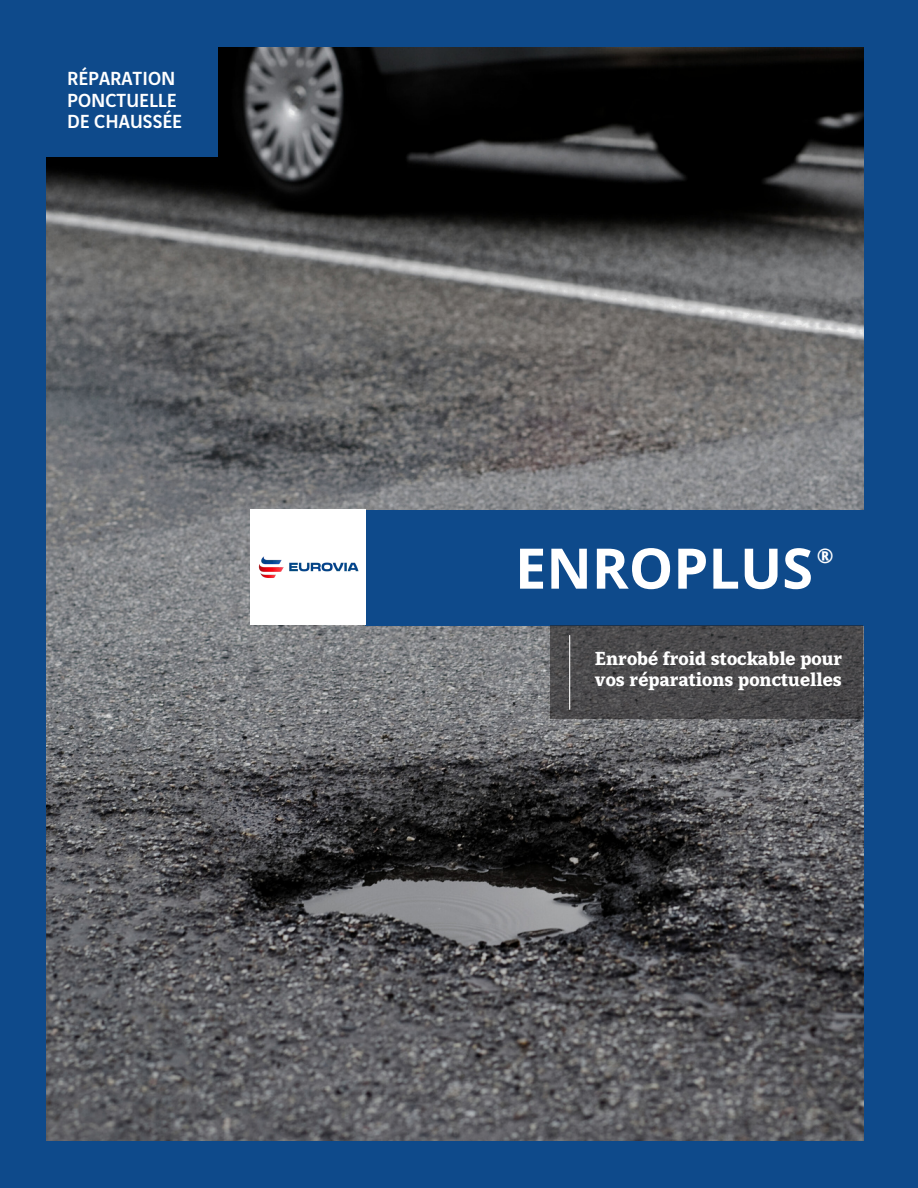
<style>
.page{position:relative;width:918px;height:1188px;background:#0e4a8b}
.page>*{position:absolute;margin:0;border:0;box-sizing:border-box;transform-origin:0 0}
.t1{font:700 55.95px "Open Sans";color:#fff}
.t2{font:700 20.25px/21.3px "Vinci Serif";color:#fff}
.t3{font:500 20.25px/21.3px "Vinci Sans";color:#fff}
.t4{font:700 20.25px "Open Sans";color:#fff}
</style>
<div class="page">
<img style="left:47px;top:47px;width:816px;height:1094px">
<div style="left:36px;top:26px;width:181px;height:131px;background:#0e4a8b"></div>
<div style="left:366px;top:510px;width:552px;height:116px;background:#0e4a8b"></div>
<svg style="left:551px;top:626px;width:312px;height:93px;background:#4a494b"></svg>
<hr style="left:569px;top:635px;width:1px;height:74px;background:#fff">
<div style="left:250px;top:510px;width:116px;height:115px;background:#fff"></div>
<img style="left:258px;top:556px;width:101px;height:22px">
<p class="t3" style="left:67px;top:69px;width:111px">RÉPARATION<br>PONCTUELLE</p>
<p class="t3" style="left:67px;top:112px;width:116px">DE CHAUSSÉE</p>
<p class="t1" style="left:515px;top:529px;width:300px">ENROPLUS</p>
<h1 class="t4" style="left:817px;top:542px;width:18px">®</h1>
<p class="t2" style="left:595px;top:649px;width:249px">Enrobé froid stockable pour vos réparations ponctuelles</p>
</div>
